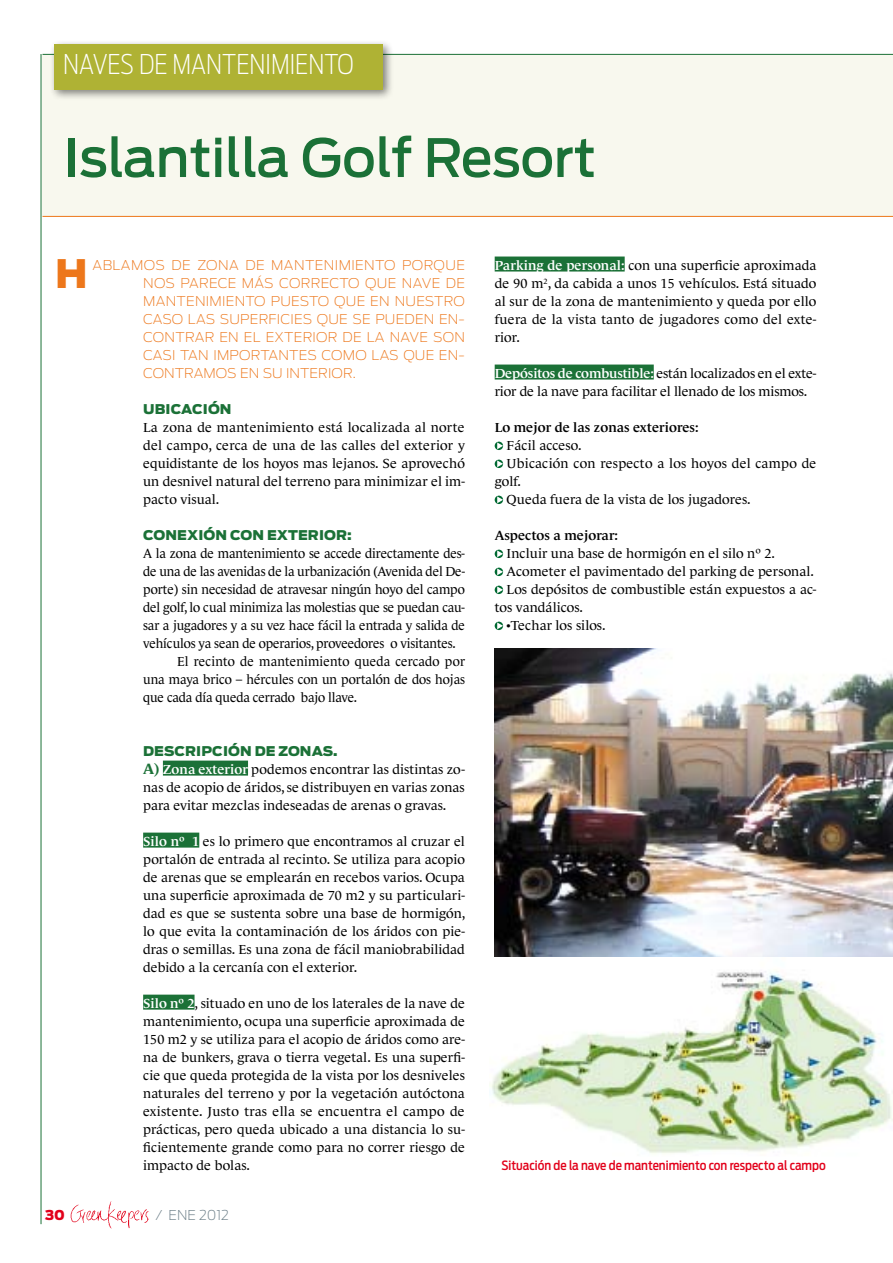
<style>
.page{position:relative;width:893px;height:1263px;background:#fff}
.page>*{position:absolute;margin:0;border:0;box-sizing:border-box;transform-origin:0 0}
.t1{font:500 52.5px "Antenna";letter-spacing:-.005em;color:#1b7137}
.t2{font:900 39px "Antenna";color:#ed771b}
.t3{font:200 27px "Antenna Cond";color:#fff}
.t4{font:200 13.5px "Antenna";color:#697c86}
.t5{font:900 13.5px "Antenna";color:#e2001a}
.t6{font:13.35px/18px "Le Monde Journal";color:#000;text-align:justify}
.t7{font:200 13.35px/18px "Antenna";letter-spacing:.015em;color:#ed771b}
.t8{font:900 13.35px "Antenna";letter-spacing:.005em;color:#1b7137}
.t9{font:600 13.35px "Le Monde Journal";letter-spacing:.005em;color:#000}
.t10{font:500 12.75px "Antenna Cond";color:#e2001a}
.s1{font-weight:600;color:#fff}
.s2{font-weight:700;font-size:15px;color:#1b7137}
</style>
<div class="page">
<img style="left:70px;top:1201px;width:79px;height:28px">
<div style="left:43px;top:54px;width:850px;height:162px;background:#f8f8ee"></div>
<hr style="left:43px;top:216px;width:850px;height:1px;background:#ed771b">
<div style="left:163px;top:761px;width:85px;height:15px;background:#1b7137"></div>
<div style="left:143px;top:833px;width:56px;height:15px;background:#1b7137"></div>
<div style="left:143px;top:995px;width:52px;height:15px;background:#1b7137"></div>
<hr style="left:41px;top:54px;width:1px;height:1170px;background:#1b7137">
<div style="left:495px;top:257px;width:130px;height:15px;background:#1b7137"></div>
<div style="left:495px;top:365px;width:159px;height:15px;background:#1b7137"></div>
<svg style="left:495px;top:442px;width:8px;height:8px"></svg>
<svg style="left:495px;top:460px;width:8px;height:8px"></svg>
<svg style="left:495px;top:496px;width:8px;height:8px"></svg>
<svg style="left:495px;top:550px;width:8px;height:8px"></svg>
<svg style="left:495px;top:568px;width:8px;height:8px"></svg>
<svg style="left:495px;top:586px;width:8px;height:8px"></svg>
<svg style="left:495px;top:622px;width:8px;height:8px"></svg>
<hr style="left:43px;top:54px;width:850px;height:1px;background:#1b7137">
<div style="left:49px;top:40px;width:346px;height:61px;background:#000;opacity:.5"></div>
<div style="left:55px;top:45px;width:328px;height:45px;background:#afb234"></div>
<img style="left:495px;top:648px;width:398px;height:473px">
<img style="left:489px;top:958px;width:403px;height:196px">
<h3 class="t3" style="left:63px;top:48px;width:15px">NAVES</h3>
<h3 class="t3" style="left:139px;top:48px;width:49px">DE MANTENIMIENTO</h3>
<h1 class="t1" style="left:64px;top:127px;width:534px">Islantilla Golf Resort</h1>
<h2 class="t2" style="left:55px;top:251px;width:34px">H</h2>
<p class="t6" style="left:495px;top:256px;width:323px"><span class="s1">Parking de personal:</span> con una superficie aproximada de 90 m<sup>2</sup>, da cabida a unos 15 vehículos. Está situado al sur de la zona de mantenimiento y queda por ello fuera de la vista tanto de jugadores como del exte&shy;rior.</p>
<p class="t6" style="left:495px;top:364px;width:323px"><span class="s1">Depósitos de combustible:</span> están localizados en el exte&shy;rior de la nave para facilitar el llenado de los mismos.</p>
<p class="t9" style="left:495px;top:420px;width:206px">Lo mejor de las zonas exteriores:</p>
<p class="t6" style="left:507px;top:436px;width:76px">Fácil acceso.</p>
<p class="t6" style="left:507px;top:454px;width:311px">Ubicación con respecto a los hoyos del campo de</p>
<p class="t6" style="left:495px;top:472px;width:28px">golf.</p>
<p class="t6" style="left:507px;top:490px;width:245px">Queda fuera de la vista de los jugadores.</p>
<p class="t9" style="left:495px;top:528px;width:125px">Aspectos a mejorar:</p>
<p class="t6" style="left:507px;top:544px;width:270px">Incluir una base de hormigón en el silo nº 2.</p>
<p class="t6" style="left:507px;top:562px;width:309px">Acometer el pavimentado del parking de personal.</p>
<p class="t6" style="left:507px;top:580px;width:311px">Los depósitos de combustible están expuestos a ac-</p>
<p class="t6" style="left:495px;top:598px;width:90px">tos vandálicos.</p>
<p class="t6" style="left:507px;top:616px;width:100px">•Techar los silos.</p>
<p class="t7" style="left:93px;top:256px;width:137px">ABLAMOS DE ZONA</p>
<p class="t7" style="left:245px;top:256px;width:38px">DE MAN</p>
<p class="t7" style="left:305px;top:256px;width:159px">TEN IM IENTO PORQUE</p>
<p class="t7" style="left:143px;top:274px;width:48px">NOS PARECE</p>
<p class="t7" style="left:242px;top:274px;width:69px">MÁS CORREC</p>
<p class="t7" style="left:339px;top:274px;width:125px">TO QUE NAVE DE</p>
<p class="t7" style="left:143px;top:292px;width:12px">MAN</p>
<p class="t7" style="left:143px;top:292px;width:323px;text-indent:33px">TEN IM IENTO PUESTO QUE EN N UESTRO<br>CASO LAS SUPER</p>
<p class="t7" style="left:269px;top:310px;width:198px">FICIES QUE SE PUEDEN EN-</p>
<p class="t7" style="left:143px;top:328px;width:323px;text-indent:76px">EN EL EXTERIOR DE LA NAVE SON<br>CASI TAN IMPORTANTES COMO LAS QUE EN-<br>CONTRAM</p>
<p class="t7" style="left:143px;top:328px;width:52px">CONTRAR</p>
<p class="t7" style="left:216px;top:364px;width:141px">OS EN SU INTERIOR.</p>
<p class="t8" style="left:143px;top:401px;width:90px">UBICACIÓN</p>
<p class="t6" style="left:143px;top:418px;width:323px">La zona de mantenimiento está localizada al norte del campo, cerca de una de las calles del exterior y equidistante de los hoyos mas lejanos. Se aprovechó un desnivel natural del terreno para minimizar el im&shy;pacto visual.</p>
<p class="t8" style="left:143px;top:527px;width:176px">CONEXIÓN CON EXTERIOR</p>
<p class="t8" style="left:347px;top:527px;width:6px">:</p>
<p class="t6" style="left:143px;top:544px;width:323px">A la zona de mantenimiento se accede directamente des-</p>
<p class="t6" style="left:143px;top:562px;width:323px">de una de las avenidas de la urbanización (Avenida del De-</p>
<p class="t6" style="left:143px;top:580px;width:323px">porte) sin necesidad de atravesar ningún hoyo del campo</p>
<p class="t6" style="left:143px;top:598px;width:323px">del golf, lo cual minimiza las molestias que se puedan cau-</p>
<p class="t6" style="left:143px;top:616px;width:323px">sar a jugadores y a su vez hace fácil la entrada y salida de</p>
<p class="t6" style="left:143px;top:634px;width:314px">vehículos ya sean de operarios, proveedores o visitantes.</p>
<p class="t6" style="left:177px;top:652px;width:289px">El recinto de mantenimiento queda cercado por</p>
<p class="t6" style="left:143px;top:670px;width:323px">una maya brico – hércules con un portalón de dos hojas</p>
<p class="t6" style="left:143px;top:688px;width:216px">que cada día queda cerrado bajo llave.</p>
<p class="t8" style="left:143px;top:743px;width:196px">DESCRI PCIÓN DE ZONAS.</p>
<p class="t6" style="left:143px;top:760px;width:323px"><span class="s2">A)</span> <span class="s1">Zona exterior</span> podemos encontrar las distintas zo&shy;nas de acopio de áridos, se distribuyen en varias zonas para evitar mezclas indeseadas de arenas o gravas.</p>
<p class="t6" style="left:143px;top:832px;width:324px"><span class="s1">Silo nº 1</span> es lo primero que encontramos al cruzar el portalón de entrada al recinto. Se utiliza para acopio de arenas que se emplearán en recebos varios. Ocupa una superficie aproximada de 70 m2 y su particulari&shy;dad es que se sustenta sobre una base de hormigón, lo que evita la contaminación de los áridos con pie&shy;dras o semillas. Es una zona de fácil maniobrabilidad debido a la cercanía con el exterior.</p>
<p class="t6" style="left:143px;top:994px;width:323px"><span class="s1">Silo nº 2</span>, situado en uno de los laterales de la nave de mantenimiento, ocupa una superficie aproximada de 150 m2 y se utiliza para el acopio de áridos como are&shy;na de bunkers, grava o tierra vegetal. Es una superfi&shy;cie que queda protegida de la vista por los desniveles naturales del terreno y por la vegetación autóctona existente. Justo tras ella se encuentra el campo de prácticas, pero queda ubicado a una distancia lo su&shy;ficientemente grande como para no correr riesgo de impacto de bolas.</p>
<p class="t10" style="left:501px;top:1158px;width:326px">Situación de la nave de mantenimiento con respecto al campo</p>
<p class="t5" style="left:45px;top:1207px;width:21px">30</p>
<p class="t4" style="left:156px;top:1207px;width:75px">/ ENE 2012</p>
</div>
